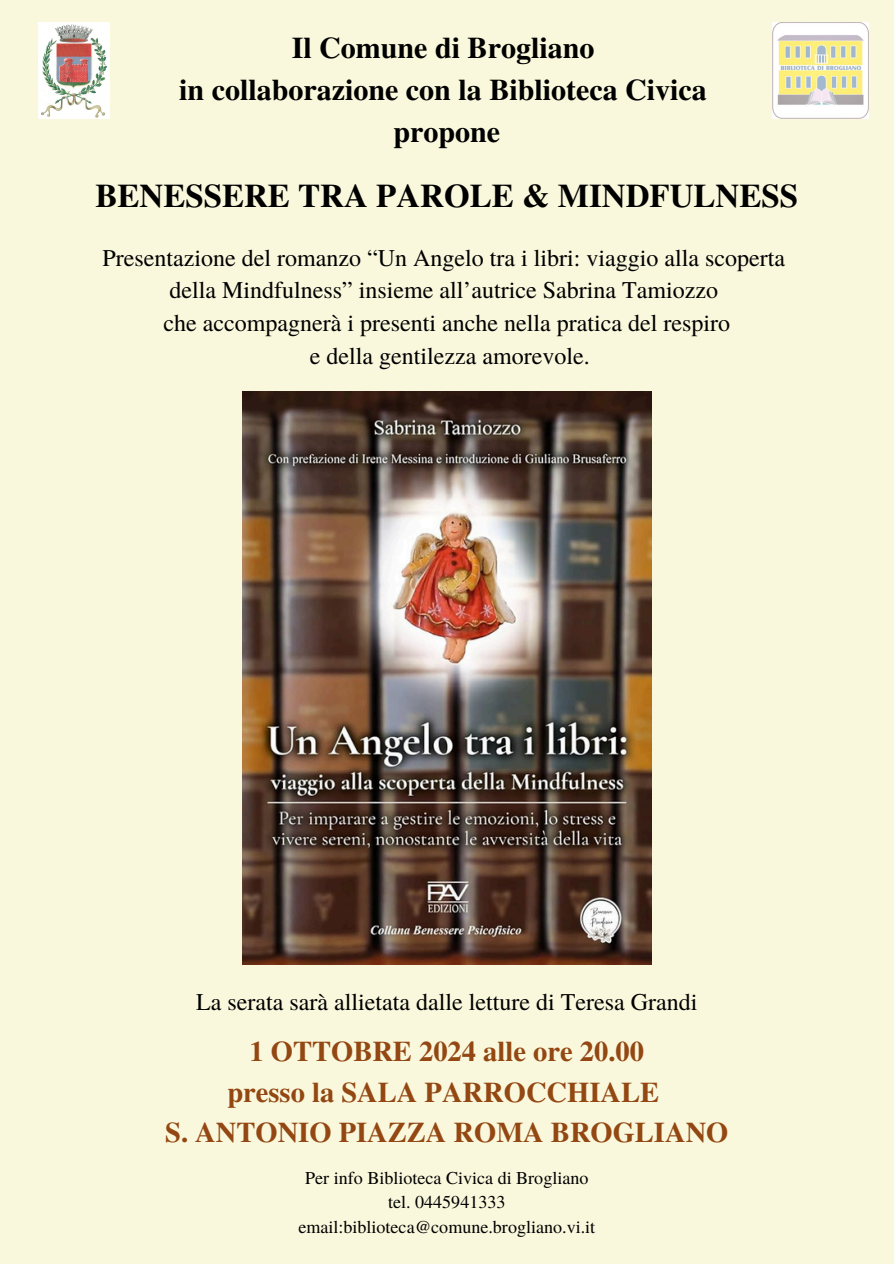
<style>
.page{position:relative;width:894px;height:1264px;background:#fff}
.page>*{position:absolute;margin:0;border:0;box-sizing:border-box;transform-origin:0 0}
.t1{font:700 33px "Te X Gyre Termes";color:#000}
.t2{font:700 30px/41.7px "Te X Gyre Termes";color:#000;text-align:center}
.t3{font:700 28.5px/40.5px "Te X Gyre Termes";color:#934713;text-align:center}
.t4{font:24px/32.7px "Te X Gyre Termes";color:#000;text-align:center}
.t5{font:18px/24.8px "Te X Gyre Termes";color:#000;text-align:center}
</style>
<div class="page">
<div style="left:0;top:0;width:893px;height:1263px;background:#faf8dc"></div>
<img style="left:38px;top:22px;width:71px;height:96px">
<img style="left:772px;top:22px;width:95px;height:96px">
<img style="left:242px;top:391px;width:409px;height:573px">
<h1 class="t2" style="left:179px;top:26px;width:529px">Il Comune di Brogliano<br>in collaborazione con la Biblioteca Civica propone</h1>
<h4 class="t1" style="left:95px;top:170px;width:704px">BENESSERE TRA PAROLE &amp; MINDFULNESS</h4>
<p class="t4" style="left:102px;top:240px;width:684px">Presentazione del romanzo “Un Angelo tra i libri: viaggio alla scoperta della Mindfulness” insieme all’autrice Sabrina Tamiozzo<br>che accompagnerà i presenti anche nella pratica del respiro<br>e della gentilezza amorevole.</p>
<p class="t4" style="left:196px;top:984px;width:503px">La serata sarà allietata dalle letture di Teresa Grandi</p>
<h3 class="t3" style="left:165px;top:1029px;width:564px">1 OTTOBRE 2024 alle ore 20.00<br>presso la SALA PARROCCHIALE<br>S. ANTONIO PIAZZA ROMA BROGLIANO</h3>
<h4 class="t5" style="left:305px;top:1164px;width:285px">Per info Biblioteca Civica di Brogliano</h4>
<p class="t5" style="left:298px;top:1188px;width:298px">tel. 0445941333 email:biblioteca@comune.brogliano.vi.it</p>
</div>
